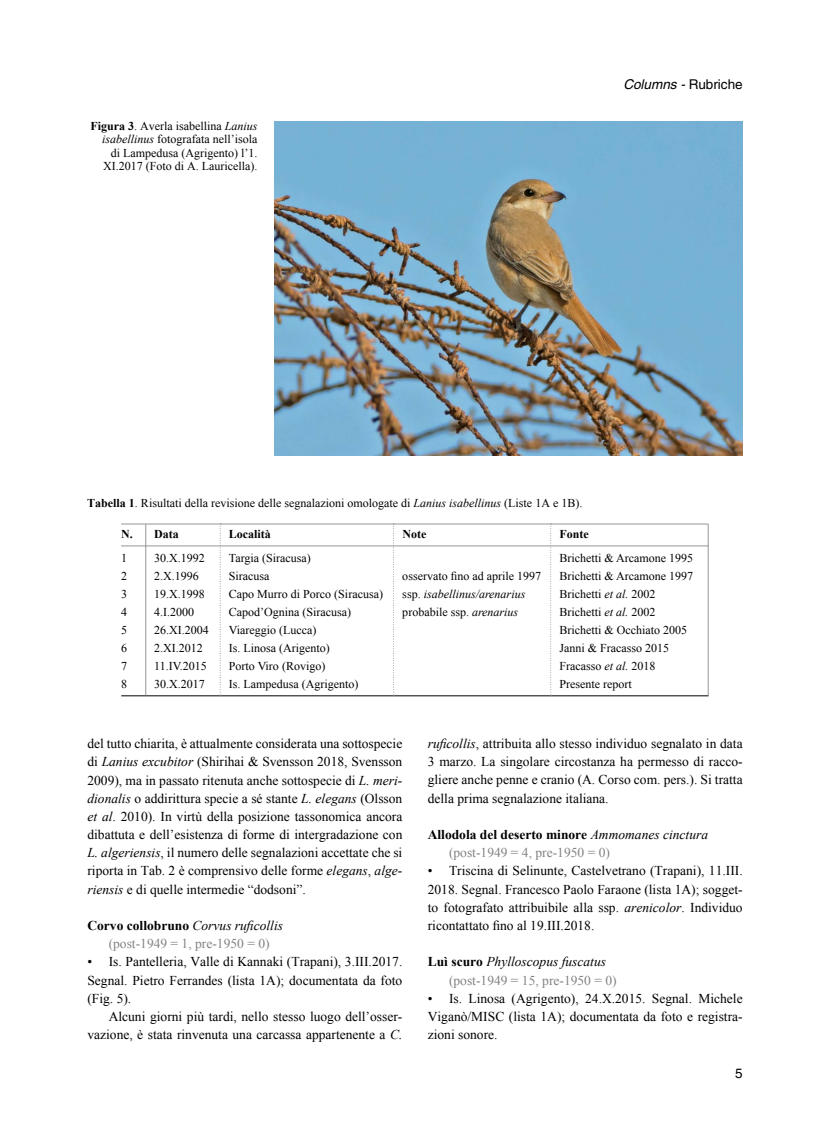
<style>
.page{position:relative;width:830px;height:1127px;background:#fff}
.page>*{position:absolute;margin:0;border:0;box-sizing:border-box;transform-origin:0 0}
.t1{font:13.5px/18.1px "Times New Roman";color:#000;text-align:justify}
.t2{font:13.5px/18.1px "Times New Roman";color:#808285}
.t3{font:700 13.5px/18.1px "Times New Roman";color:#000}
.t4{font:italic 13.5px "Helvetica";color:#000}
.t5{font:13.5px "Helvetica";color:#000}
.t6{font:12px/18px "Times New Roman";color:#000}
.t7{font:700 12px "Times New Roman";color:#000}
.s1{font-weight:700}
.s2{font-style:italic}
.s3{font-style:normal}
.s4{font-weight:700;color:#000}
.s5{font-style:italic;color:#000}
.s6{font-weight:400;font-style:italic}
.s7{font-weight:400;color:#808285}
</style>
<div class="page">
<img style="left:274px;top:121px;width:468px;height:335px">
<hr style="left:121px;top:524px;width:587px;height:1px;background:#939598">
<hr style="left:121px;top:545px;width:587px;height:1px;background:#939598">
<hr style="left:121px;top:695px;width:587px;height:1px;background:#000">
<hr style="left:707px;top:524px;width:1px;height:171px;background:#939598">
<hr style="left:145px;top:524px;width:1px;height:171px;background:#939598">
<svg style="left:220px;top:524px;width:1px;height:172px"></svg>
<svg style="left:393px;top:524px;width:1px;height:172px"></svg>
<svg style="left:550px;top:524px;width:1px;height:172px"></svg>
<p class="t6" style="left:90px;top:118px;width:168px;line-height:13.6px;text-align:right"><span class="s1">Figura 3</span>. Averla isabellina <span class="s2">Lanius isabellinus</span> fotografata nell’isola di Lampedusa (Agrigento) l’1.<br>XI.2017 (Foto di A. Lauricella).</p>
<p class="t4" style="left:623px;top:77px;width:121px">Columns - <span class="s3">Rubriche</span></p>
<p class="t6" style="left:87px;top:493px;width:496px"><span class="s1">Tabella 1</span>. Risultati della revisione delle segnalazioni omologate di <span class="s2">Lanius isabellinus</span> (Liste 1A e 1B).</p>
<p class="t7" style="left:121px;top:526px;width:59px">N. Data</p>
<p class="t7" style="left:229px;top:526px;width:43px">Località</p>
<p class="t7" style="left:402px;top:526px;width:25px">Note</p>
<p class="t7" style="left:559px;top:526px;width:31px">Fonte</p>
<p class="t6" style="left:121px;top:548px;width:7px;text-align:justify">1<br>2<br>3<br>4<br>5<br>6<br>7<br>8</p>
<p class="t6" style="left:154px;top:548px;width:56px">30.X.1992<br>2.X.1996<br>19.X.1998<br>4.I.2000<br>26.XI.2004<br>2.XI.2012<br>11.IV.2015<br>30.X.2017</p>
<p class="t6" style="left:229px;top:548px;width:155px">Targia (Siracusa)<br>Siracusa<br>Capo Murro di Porco (Siracusa)<br>Capod’Ognina (Siracusa)<br>Viareggio (Lucca)<br>Is. Linosa (Arigento)<br>Porto Viro (Rovigo)<br>Is. Lampedusa (Agrigento)</p>
<p class="t6" style="left:559px;top:548px;width:135px">Brichetti &amp; Arcamone 1995<br>Brichetti &amp; Arcamone 1997<br>Brichetti <span class="s2">et al.</span> 2002<br>Brichetti <span class="s2">et al.</span> 2002<br>Brichetti &amp; Occhiato 2005<br>Janni &amp; Fracasso 2015<br>Fracasso <span class="s2">et al.</span> 2018<br>Presente report</p>
<p class="t6" style="left:402px;top:566px;width:140px">osservato fino ad aprile 1997 ssp. <span class="s2">isabellinus/arenarius </span>probabile ssp. <span class="s2">arenarius</span></p>
<p class="t1" style="left:87px;top:734px;width:316px">del tutto chiarita, è attualmente considerata una sottospecie di <span class="s2">Lanius excubitor</span> (Shirihai &amp; Svensson 2018, Svensson 2009), ma in passato ritenuta anche sottospecie di <span class="s2">L. meri&shy;dionalis</span> o addirittura specie a sé stante <span class="s2">L. elegans</span> (Olsson <span class="s2">et al</span>. 2010). In virtù della posizione tassonomica ancora dibattuta e dell’esistenza di forme di intergradazione con <span class="s2">L. algeriensis</span>, il numero delle segnalazioni accettate che si riporta in Tab. 2 è comprensivo delle forme <span class="s2">elegans</span>, <span class="s2">alge&shy;riensis</span> e di quelle intermedie “dodsoni”.</p>
<p class="t2" style="left:87px;top:916px;width:197px;text-align:center"><span class="s4">Corvo collobruno</span> <span class="s5">Corvus ruficollis </span>(post-1949 = 1, pre-1950 = 0)</p>
<p class="t1" style="left:87px;top:952px;width:316px">• Is. Pantelleria, Valle di Kannaki (Trapani), 3.III.2017.<br>Segnal. Pietro Ferrandes (lista 1A); documentata da foto (Fig. 5).</p>
<p class="t1" style="left:87px;top:1007px;width:316px;text-align:right">Alcuni giorni più tardi, nello stesso luogo dell’osser&shy;vazione, è stata rinvenuta una carcassa appartenente a <span class="s2">C.</span></p>
<p class="t1" style="left:427px;top:734px;width:316px"><span class="s2">ruficollis</span>, attribuita allo stesso individuo segnalato in data 3 marzo. La singolare circostanza ha permesso di racco&shy;gliere anche penne e cranio (A. Corso com. pers.). Si tratta della prima segnalazione italiana.</p>
<p class="t3" style="left:449px;top:825px;width:260px;text-indent:-21px">Allodola del deserto minore <span class="s6">Ammomanes cinctura </span><span class="s7">(post-1949 = 4, pre-1950 = 0)</span></p>
<p class="t1" style="left:427px;top:861px;width:316px">• Triscina di Selinunte, Castelvetrano (Trapani), 11.III.<br>2018. Segnal. Francesco Paolo Faraone (lista 1A); sogget&shy;to fotografato attribuibile alla ssp. <span class="s2">arenicolor</span>. Individuo ricontattato fino al 19.III.2018.</p>
<p class="t2" style="left:449px;top:952px;width:169px;text-indent:-21px"><span class="s4">Luì scuro</span> <span class="s5">Phylloscopus fuscatus </span>(post-1949 = 15, pre-1950 = 0)</p>
<p class="t1" style="left:427px;top:989px;width:316px">• Is. Linosa (Agrigento), 24.X.2015. Segnal. Michele Viganò/MISC (lista 1A); documentata da foto e registra&shy;zioni sonore.</p>
<p class="t5" style="left:734px;top:1065px;width:9px">5</p>
</div>
